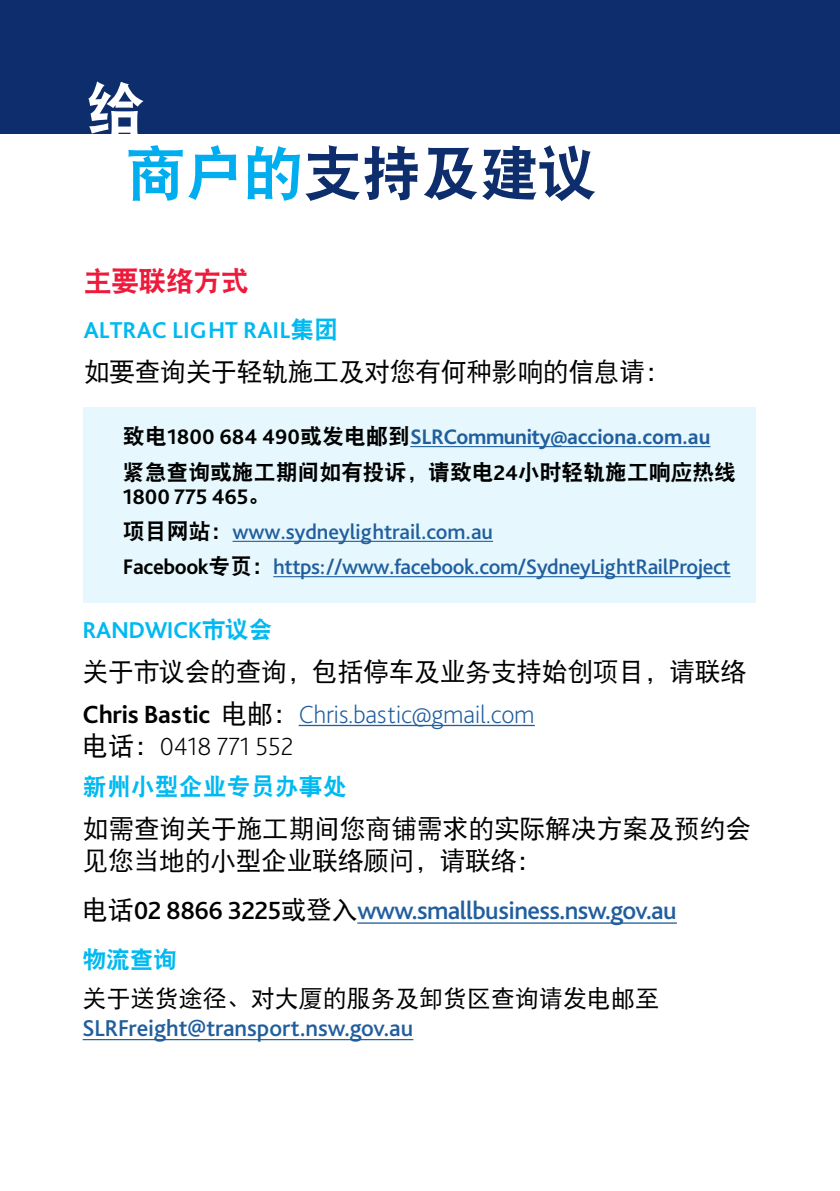
<style>
.page{position:relative;width:840px;height:1191px;background:#fff}
.page>*{position:absolute;margin:0;border:0;box-sizing:border-box;transform-origin:0 0}
.t1{font:60px "DFP Hei W9";letter-spacing:-.02em;color:#0d2d6c}
.t2{font:60px "DFP Hei W9";color:#fff}
.t3{font:28px "DFP Hei W9";letter-spacing:-.02em;color:#ed1a3b}
.BODY_REVISED{font:26px/32px "DFP Hei W5";letter-spacing:-.02em;color:#000}
.BODY_REVISED-2{font:200 26px/32px "Bliss Pro";letter-spacing:-.01em;color:#215e9e}
.t4{font:500 26px "Bliss";letter-spacing:-.02em;color:#215e9e}
.t5{font:500 24px/28.8px "Bliss";color:#215e9e}
.BODY_REVISED-3{font:700 24px "Bliss Pro";color:#00b9f1}
.BODY_REVISED-4{font:24px "DFP Hei W9";color:#00b9f1}
.BODY_REVISED-5{font:700 24px "Bliss Pro";letter-spacing:-.02em;color:#00b9f1}
.Body_copy{font:500 22px "Bliss Pro";letter-spacing:-.02em;color:#215e9e}
.Body_copy-2{font:700 22px "Bliss Pro";letter-spacing:-.005em;color:#215e9e}
.Body_copy-3{font:22px/24px "DFP Hei W9";letter-spacing:-.01em;color:#000}
.s1{color:#00aeef}
.s2{font-family:"DFP Hei W9";font-weight:400}
.s3{font-family:"DFP Hei W9";font-weight:400;color:#000}
.s4{color:#000}
.s5{font-family:"Bliss Pro";font-weight:700}
.s6{font-weight:700;color:#000}
.s7{font-family:"DFP Hei W5";font-weight:400;color:#000}
.s8{font-family:"Bliss Pro";color:#000}
</style>
<div class="page">
<div style="left:0;top:0;width:839px;height:134px;background:#0d2d6c"></div>
<div style="left:83px;top:407px;width:672px;height:196px;background:#e6f8fd"></div>
<hr style="left:410px;top:446px;width:300px;height:1px;background:#215e9e">
<hr style="left:232px;top:541px;width:261px;height:1px;background:#215e9e">
<hr style="left:273px;top:576px;width:457px;height:1px;background:#215e9e">
<hr style="left:298px;top:725px;width:236px;height:1px;background:#215e9e">
<hr style="left:357px;top:922px;width:319px;height:1px;background:#215e9e">
<hr style="left:83px;top:1039px;width:330px;height:1px;background:#215e9e">
<p class="t2" style="left:86px;top:77px;width:61px">给</p>
<p class="t1" style="left:126px;top:141px;width:473px"><span class="s1">商户的</span>支持及建议</p>
<p class="t3" style="left:84px;top:266px;width:167px">主要联络方式</p>
<h3 class="BODY_REVISED-3" style="left:84px;top:315px;width:256px">ALTRAC LIGHT RAIL<span class="s2">集团</span></h3>
<p class="BODY_REVISED" style="left:84px;top:355px;width:588px">如要查询关于轻轨施工及对您有何种影响的信息请：</p>
<p class="Body_copy-2" style="left:123px;top:423px;width:588px"><span class="s3">致电</span><span class="s4">1800 684 490</span><span class="s3">或发电邮到</span>SLRCommunity@acciona.com.au</p>
<p class="Body_copy-3" style="left:123px;top:459px;width:614px">紧急查询或施工期间如有投诉，请致电<span class="s5">24</span>小时轻轨施工响应热线<br><span class="s5">1800 775 465</span>。</p>
<p class="Body_copy" style="left:123px;top:518px;width:371px"><span class="s3">项目网站：</span>www.sydneylightrail.com.au</p>
<p class="Body_copy" style="left:123px;top:553px;width:608px"><span class="s6">Facebook</span><span class="s3">专页：</span>https://www.facebook.com/SydneyLightRailProject</p>
<p class="BODY_REVISED-5" style="left:83px;top:615px;width:191px">RANDWICK<span class="s2">市议会</span></p>
<p class="BODY_REVISED" style="left:83px;top:655px;width:664px">关于市议会的查询，包括停车及业务支持始创项目，请联络</p>
<p class="BODY_REVISED-2" style="left:83px;top:697px;width:453px"><span class="s6">Chris Bastic</span> <span class="s7">电邮：</span>Chris.bastic@gmail.com<span class="s7">电话：</span><span class="s4">0418 771 552</span></p>
<h3 class="BODY_REVISED-4" style="left:83px;top:773px;width:266px">新州小型企业专员办事处</h3>
<p class="BODY_REVISED" style="left:83px;top:812px;width:670px">如需查询关于施工期间您商铺需求的实际解决方案及预约会见您当地的小型企业联络顾问，请联络：</p>
<p class="t4" style="left:83px;top:897px;width:595px"><span class="s7">电话</span><span class="s8">02 8866 3225</span><span class="s7">或登入</span>www.smallbusiness.nsw.gov.au</p>
<p class="BODY_REVISED-4" style="left:83px;top:946px;width:96px">物流查询</p>
<p class="t5" style="left:83px;top:985px;width:577px"><span class="s7">关于送货途径、对大厦的服务及卸货区查询请发电邮至<br></span>SLRFreight@transport.nsw.gov.au</p>
</div>
